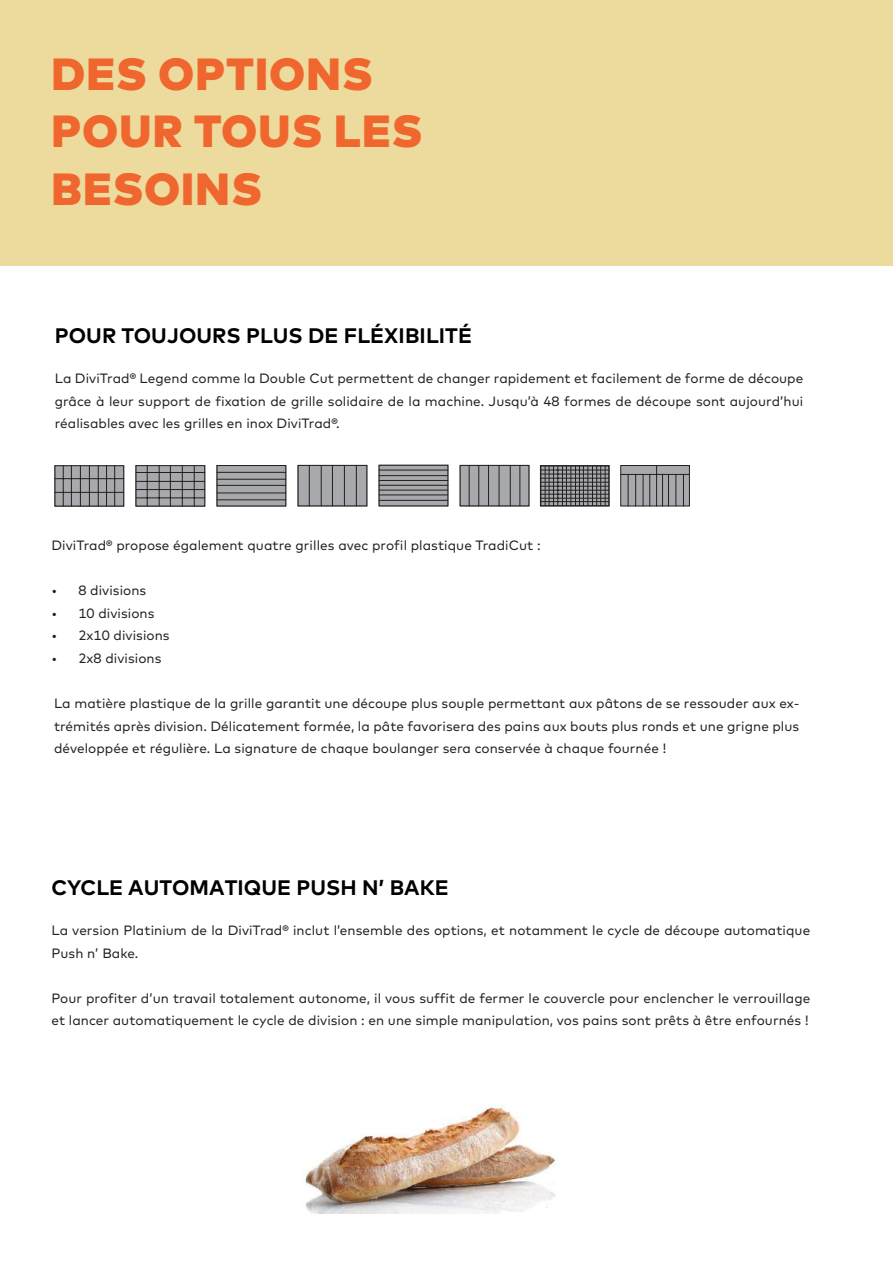
<style>
.page{position:relative;width:893px;height:1263px;background:#fff}
.page>*{position:absolute;margin:0;border:0;box-sizing:border-box;transform-origin:0 0}
.t1{font:900 45px/57.6px "Mark";letter-spacing:.03em;color:#f0662f}
.t2{font:700 21px "Mark";letter-spacing:.005em;color:#000001}
.t3{font:13.5px/22.5px "Mark";letter-spacing:.005em;color:#231f20}
</style>
<div class="page">
<div style="left:0;top:0;width:893px;height:266px;background:#edda9d"></div>
<svg style="left:57px;top:467px;width:65px;height:37px;background:#a4a5a9"></svg>
<div style="left:55px;top:465px;width:69px;height:41px;border:1px solid #231f20"></div>
<hr style="left:89px;top:466px;width:1px;height:40px;background:#231f20">
<hr style="left:71px;top:466px;width:1px;height:40px;background:#231f20">
<hr style="left:106px;top:466px;width:1px;height:40px;background:#231f20">
<hr style="left:55px;top:478px;width:69px;height:1px;background:#231f20">
<hr style="left:55px;top:492px;width:69px;height:1px;background:#231f20">
<hr style="left:63px;top:466px;width:1px;height:40px;background:#231f20">
<hr style="left:80px;top:466px;width:1px;height:40px;background:#231f20">
<hr style="left:98px;top:466px;width:1px;height:40px;background:#231f20">
<hr style="left:114px;top:466px;width:1px;height:40px;background:#231f20">
<svg style="left:219px;top:467px;width:65px;height:37px;background:#a0a1a5"></svg>
<div style="left:217px;top:465px;width:69px;height:41px;border:1px solid #231f20"></div>
<hr style="left:217px;top:485px;width:69px;height:1px;background:#231f20">
<hr style="left:217px;top:472px;width:69px;height:1px;background:#231f20">
<hr style="left:217px;top:493px;width:69px;height:1px;background:#231f20">
<hr style="left:217px;top:479px;width:69px;height:1px;background:#231f20">
<hr style="left:217px;top:500px;width:69px;height:1px;background:#231f20">
<div style="left:298px;top:465px;width:69px;height:41px;background:#a8a9ad"></div>
<div style="left:298px;top:465px;width:69px;height:41px;border:1px solid #231f20"></div>
<hr style="left:309px;top:465px;width:1px;height:41px;background:#231f20">
<hr style="left:321px;top:465px;width:1px;height:41px;background:#231f20">
<hr style="left:356px;top:465px;width:1px;height:41px;background:#231f20">
<hr style="left:332px;top:465px;width:1px;height:41px;background:#231f20">
<hr style="left:344px;top:465px;width:1px;height:41px;background:#231f20">
<svg style="left:381px;top:467px;width:65px;height:37px;background:#9f9fa3"></svg>
<div style="left:379px;top:465px;width:69px;height:41px;border:1px solid #231f20"></div>
<hr style="left:379px;top:485px;width:69px;height:1px;background:#231f20">
<hr style="left:379px;top:475px;width:69px;height:1px;background:#231f20">
<hr style="left:379px;top:495px;width:69px;height:1px;background:#231f20">
<hr style="left:379px;top:470px;width:69px;height:1px;background:#231f20">
<hr style="left:379px;top:480px;width:69px;height:1px;background:#231f20">
<hr style="left:379px;top:490px;width:69px;height:1px;background:#231f20">
<hr style="left:379px;top:500px;width:69px;height:1px;background:#231f20">
<div style="left:460px;top:465px;width:69px;height:41px;background:#a8a9ad"></div>
<div style="left:460px;top:465px;width:69px;height:41px;border:1px solid #231f20"></div>
<hr style="left:469px;top:465px;width:1px;height:41px;background:#231f20">
<hr style="left:478px;top:465px;width:1px;height:41px;background:#231f20">
<hr style="left:510px;top:465px;width:1px;height:41px;background:#231f20">
<hr style="left:488px;top:465px;width:1px;height:41px;background:#231f20">
<hr style="left:499px;top:465px;width:1px;height:41px;background:#231f20">
<hr style="left:520px;top:465px;width:1px;height:41px;background:#231f20">
<div style="left:136px;top:466px;width:69px;height:40px;background:#a8a9ad"></div>
<div style="left:136px;top:465px;width:69px;height:41px;border:1px solid #231f20"></div>
<hr style="left:147px;top:466px;width:1px;height:40px;background:#231f20">
<hr style="left:159px;top:466px;width:1px;height:40px;background:#231f20">
<hr style="left:194px;top:466px;width:1px;height:40px;background:#231f20">
<hr style="left:170px;top:466px;width:1px;height:40px;background:#231f20">
<hr style="left:182px;top:466px;width:1px;height:40px;background:#231f20">
<hr style="left:136px;top:472px;width:69px;height:1px;background:#231f20">
<hr style="left:136px;top:481px;width:69px;height:1px;background:#231f20">
<hr style="left:136px;top:489px;width:69px;height:1px;background:#231f20">
<hr style="left:136px;top:498px;width:69px;height:1px;background:#231f20">
<div style="left:540px;top:465px;width:69px;height:41px;border:1px solid #231f20"></div>
<svg style="left:543px;top:468px;width:64px;height:36px"></svg>
<div style="left:541px;top:466px;width:68px;height:40px;border:1px solid #231f20"></div>
<hr style="left:575px;top:466px;width:1px;height:40px;background:#231f20">
<hr style="left:541px;top:482px;width:68px;height:1px;background:#231f20">
<hr style="left:541px;top:474px;width:68px;height:1px;background:#231f20">
<hr style="left:541px;top:490px;width:68px;height:1px;background:#231f20">
<hr style="left:541px;top:498px;width:68px;height:1px;background:#231f20">
<hr style="left:541px;top:501px;width:68px;height:1px;background:#231f20">
<hr style="left:541px;top:494px;width:68px;height:1px;background:#231f20">
<hr style="left:541px;top:486px;width:68px;height:1px;background:#231f20">
<hr style="left:541px;top:478px;width:68px;height:1px;background:#231f20">
<hr style="left:541px;top:470px;width:68px;height:1px;background:#231f20">
<hr style="left:558px;top:466px;width:1px;height:40px;background:#231f20">
<hr style="left:592px;top:466px;width:1px;height:40px;background:#231f20">
<hr style="left:549px;top:466px;width:1px;height:40px;background:#231f20">
<hr style="left:566px;top:466px;width:1px;height:40px;background:#231f20">
<hr style="left:583px;top:466px;width:1px;height:40px;background:#231f20">
<hr style="left:600px;top:466px;width:1px;height:40px;background:#231f20">
<hr style="left:553px;top:466px;width:1px;height:40px;background:#231f20">
<hr style="left:571px;top:466px;width:1px;height:40px;background:#231f20">
<hr style="left:588px;top:466px;width:1px;height:40px;background:#231f20">
<hr style="left:605px;top:466px;width:1px;height:40px;background:#231f20">
<hr style="left:545px;top:466px;width:1px;height:40px;background:#231f20">
<hr style="left:562px;top:466px;width:1px;height:40px;background:#231f20">
<hr style="left:579px;top:466px;width:1px;height:40px;background:#231f20">
<hr style="left:596px;top:466px;width:1px;height:40px;background:#231f20">
<div style="left:621px;top:465px;width:68px;height:41px;background:#a8a9ad"></div>
<div style="left:620px;top:465px;width:70px;height:41px;border:1px solid #231f20"></div>
<hr style="left:635px;top:474px;width:1px;height:32px;background:#231f20">
<hr style="left:643px;top:474px;width:1px;height:32px;background:#231f20">
<hr style="left:649px;top:474px;width:1px;height:32px;background:#231f20">
<hr style="left:662px;top:474px;width:1px;height:32px;background:#231f20">
<hr style="left:668px;top:474px;width:1px;height:32px;background:#231f20">
<hr style="left:676px;top:474px;width:1px;height:32px;background:#231f20">
<hr style="left:683px;top:474px;width:1px;height:32px;background:#231f20">
<hr style="left:656px;top:466px;width:1px;height:40px;background:#231f20">
<hr style="left:628px;top:474px;width:1px;height:32px;background:#231f20">
<hr style="left:621px;top:474px;width:68px;height:1px;background:#231f20">
<img style="left:304px;top:1105px;width:253px;height:108px">
<h1 class="t1" style="left:51px;top:44px;width:372px">DES OPTIONS<br>POUR TOUS LES<br>BESOINS</h1>
<h2 class="t2" style="left:55px;top:322px;width:419px">POUR TOUJOURS PLUS DE FLÉXIBILITÉ</h2>
<p class="t3" style="left:55px;top:367px;width:750px;text-align:justify">La DiviTrad® Legend comme la Double Cut permettent de changer rapidement et facilement de forme de découpe grâce à leur support de fixation de grille solidaire de la machine. Jusqu’à 48 formes de découpe sont aujourd’hui réalisables avec les grilles en inox DiviTrad®.</p>
<p class="t3" style="left:51px;top:534px;width:491px">DiviTrad® propose également quatre grilles avec profil plastique TradiCut :</p>
<p class="t3" style="left:51px;top:579px;width:96px">• 8 divisions</p>
<p class="t3" style="left:51px;top:602px;width:105px">• 10 divisions</p>
<p class="t3" style="left:51px;top:624px;width:120px">• 2x10 divisions</p>
<p class="t3" style="left:51px;top:647px;width:112px">• 2x8 divisions</p>
<p class="t3" style="left:54px;top:692px;width:747px;text-align:justify">La matière plastique de la grille garantit une découpe plus souple permettant aux pâtons de se ressouder aux ex&shy;trémités après division. Délicatement formée, la pâte favorisera des pains aux bouts plus ronds et une grigne plus développée et régulière. La signature de chaque boulanger sera conservée à chaque fournée !</p>
<h2 class="t2" style="left:51px;top:874px;width:399px">CYCLE AUTOMATIQUE PUSH N’ BAKE</h2>
<p class="t3" style="left:51px;top:919px;width:760px">La version Platinium de la DiviTrad® inclut l’ensemble des options, et notamment le cycle de découpe automatique<br>Push n’ Bake.</p>
<p class="t3" style="left:51px;top:986px;width:760px">Pour profiter d’un travail totalement autonome, il vous suffit de fermer le couvercle pour enclencher le verrouillage et lancer automatiquement le cycle de division : en une simple manipulation, vos pains sont prêts à être enfournés !</p>
</div>
